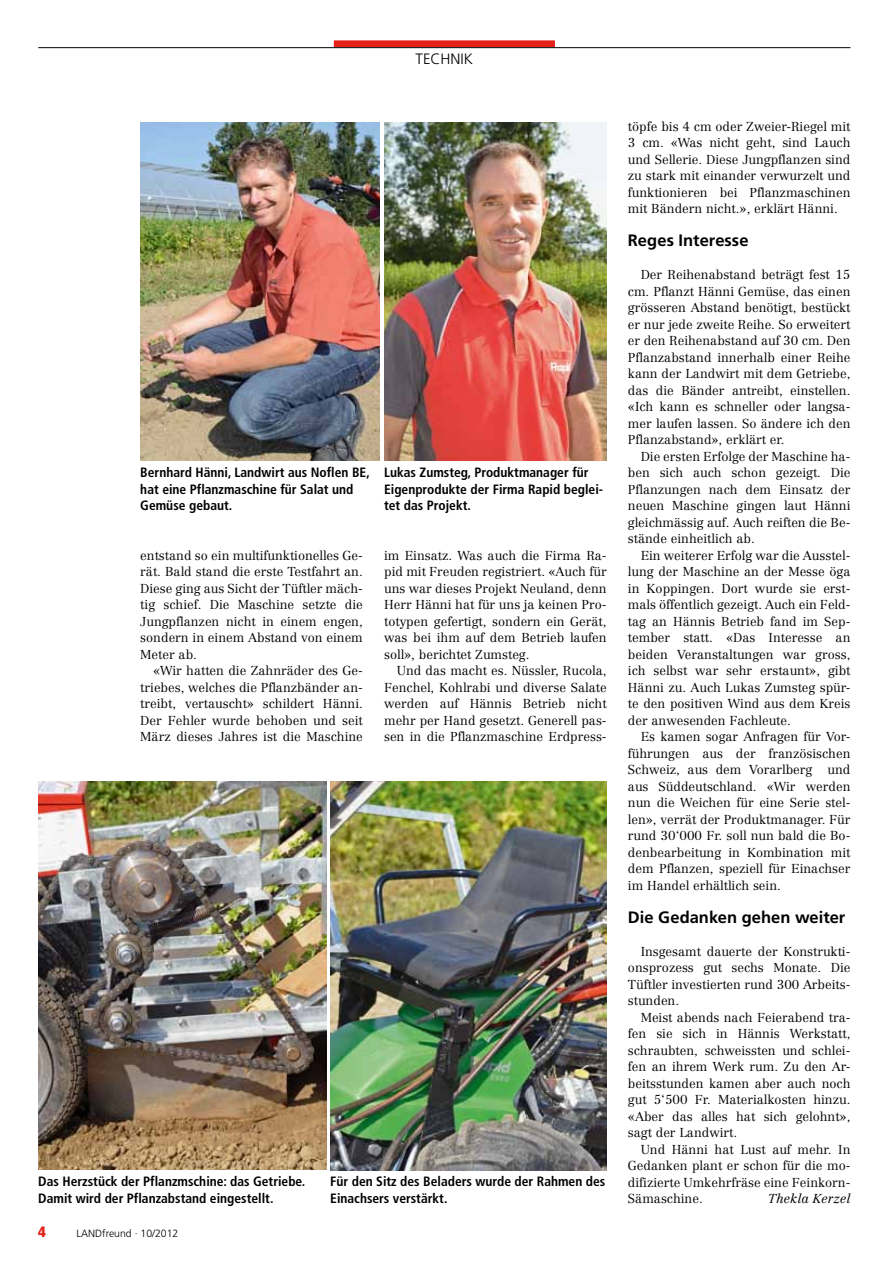
<style>
.page{position:relative;width:893px;height:1263px;background:#fff}
.page>*{position:absolute;margin:0;border:0;box-sizing:border-box;transform-origin:0 0}
.t1{font:700 16.5px "Frutiger LT";color:#000}
.t2{font:300 15px "Frutiger LT";color:#000}
.t3{font:900 condensed 15px "Frutiger LT";color:#e32119}
.t4{font:700 condensed 13.5px/16.5px "Frutiger LT";color:#000}
.t5{font:300 12.75px/16.5px "Centennial LT";color:#000;text-align:justify}
.t6{font:italic 300 12.75px "Centennial LT";color:#000}
.t7{font:300 10.5px "Frutiger LT";color:#000}
</style>
<div class="page">
<div style="left:334px;top:40px;width:221px;height:7px;background:#e32119"></div>
<hr style="left:38px;top:47px;width:812px;height:1px;background:#000">
<img style="left:140px;top:122px;width:240px;height:339px">
<img style="left:384px;top:122px;width:223px;height:339px">
<img style="left:38px;top:781px;width:288px;height:389px">
<img style="left:330px;top:781px;width:277px;height:389px">
<p class="t2" style="left:416px;top:51px;width:59px">TECHNIK</p>
<p class="t4" style="left:140px;top:464px;width:231px">Bernhard Hänni, Landwirt aus Noflen BE, hat eine Pflanzmaschine für Salat und<br>Gemüse gebaut.</p>
<p class="t4" style="left:384px;top:464px;width:220px">Lukas Zumsteg, Produktmanager für<br>Eigenprodukte der Firma Rapid beglei&shy;tet das Projekt.</p>
<p class="t5" style="left:140px;top:547px;width:224px">entstand so ein multifunktionelles Ge&shy;rät. Bald stand die erste Testfahrt an.<br>Diese ging aus Sicht der Tüftler mäch&shy;tig schief. Die Maschine setzte die Jungpflanzen nicht in einem engen, sondern in einem Abstand von einem Meter ab.</p>
<p class="t5" style="left:140px;top:663px;width:224px;text-indent:13px">«Wir hatten die Zahnräder des Ge&shy;triebes, welches die Pflanzbänder an&shy;treibt, vertauscht» schildert Hänni.<br>Der Fehler wurde behoben und seit März dieses Jahres ist die Maschine</p>
<p class="t5" style="left:384px;top:547px;width:224px">im Einsatz. Was auch die Firma Ra&shy;pid mit Freuden registriert. «Auch für uns war dieses Projekt Neuland, denn Herr Hänni hat für uns ja keinen Pro&shy;totypen gefertigt, sondern ein Gerät, was bei ihm auf dem Betrieb laufen soll», berichtet Zumsteg.</p>
<p class="t5" style="left:384px;top:663px;width:224px;text-indent:13px">Und das macht es. Nüssler, Rucola, Fenchel, Kohlrabi und diverse Salate werden auf Hännis Betrieb nicht mehr per Hand gesetzt. Generell pas&shy;sen in die Pflanzmaschine Erdpress-</p>
<p class="t4" style="left:38px;top:1173px;width:269px">Das Herzstück der Pflanzmschine: das Getriebe.<br>Damit wird der Pflanzabstand eingestellt.</p>
<p class="t4" style="left:330px;top:1173px;width:277px">Für den Sitz des Beladers wurde der Rahmen des<br>Einachsers verstärkt.</p>
<p class="t3" style="left:38px;top:1223px;width:9px">4</p>
<p class="t7" style="left:77px;top:1227px;width:103px">LANDFREUND · 10/2012</p>
<p class="t5" style="left:628px;top:118px;width:224px">töpfe bis 4 cm oder Zweier-Riegel mit 3 cm. «Was nicht geht, sind Lauch und Sellerie. Diese Jungpflanzen sind zu stark mit einander verwurzelt und funktionieren bei Pflanzmaschinen mit Bändern nicht.», erklärt Hänni.</p>
<p class="t1" style="left:628px;top:231px;width:122px">Reges Interesse</p>
<p class="t5" style="left:628px;top:267px;width:224px;text-indent:13px">Der Reihenabstand beträgt fest 15 cm. Pflanzt Hänni Gemüse, das einen grösseren Abstand benötigt, bestückt er nur jede zweite Reihe. So erweitert er den Reihenabstand auf 30 cm. Den Pflanzabstand innerhalb einer Reihe kann der Landwirt mit dem Getriebe, das die Bänder antreibt, einstellen. «Ich kann es schneller oder langsa&shy;mer laufen lassen. So ändere ich den Pflanzabstand», erklärt er.</p>
<p class="t5" style="left:628px;top:448px;width:224px;text-indent:13px">Die ersten Erfolge der Maschine ha&shy;ben sich auch schon gezeigt. Die Pflanzungen nach dem Einsatz der neuen Maschine gingen laut Hänni gleichmässig auf. Auch reiften die Be&shy;stände einheitlich ab.</p>
<p class="t5" style="left:628px;top:547px;width:224px;text-indent:13px">Ein weiterer Erfolg war die Ausstel&shy;lung der Maschine an der Messe öga in Koppingen. Dort wurde sie erst&shy;mals öffentlich gezeigt. Auch ein Feld&shy;tag an Hännis Betrieb fand im Sep&shy;tember statt. «Das Interesse an beiden Veranstaltungen war gross, ich selbst war sehr erstaunt», gibt Hänni zu. Auch Lukas Zumsteg spür&shy;te den positiven Wind aus dem Kreis der anwesenden Fachleute.</p>
<p class="t5" style="left:628px;top:729px;width:224px;text-indent:13px">Es kamen sogar Anfragen für Vor&shy;führungen aus der französischen Schweiz, aus dem Vorarlberg und aus Süddeutschland. «Wir werden nun die Weichen für eine Serie stel&shy;len», verrät der Produktmanager. Für rund 30‘000 Fr. soll nun bald die Bo&shy;denbearbeitung in Kombination mit dem Pflanzen, speziell für Einachser im Handel erhältlich sein.</p>
<p class="t1" style="left:628px;top:907px;width:219px">Die Gedanken gehen weiter</p>
<p class="t5" style="left:628px;top:943px;width:224px;text-indent:13px">Insgesamt dauerte der Konstrukti&shy;onsprozess gut sechs Monate. Die Tüftler investierten rund 300 Arbeits&shy;stunden.</p>
<p class="t5" style="left:628px;top:1009px;width:224px;text-indent:13px">Meist abends nach Feierabend tra&shy;fen sie sich in Hännis Werkstatt, schraubten, schweissten und schlei&shy;fen an ihrem Werk rum. Zu den Ar&shy;beitsstunden kamen aber auch noch gut 5‘500 Fr. Materialkosten hinzu. «Aber das alles hat sich gelohnt», sagt der Landwirt.</p>
<p class="t5" style="left:628px;top:1141px;width:224px;text-indent:13px">Und Hänni hat Lust auf mehr. In Gedanken plant er schon für die mo&shy;difizierte Umkehrfräse eine Feinkorn-Sämaschine.</p>
<p class="t6" style="left:768px;top:1191px;width:84px">Thekla Kerzel</p>
</div>
